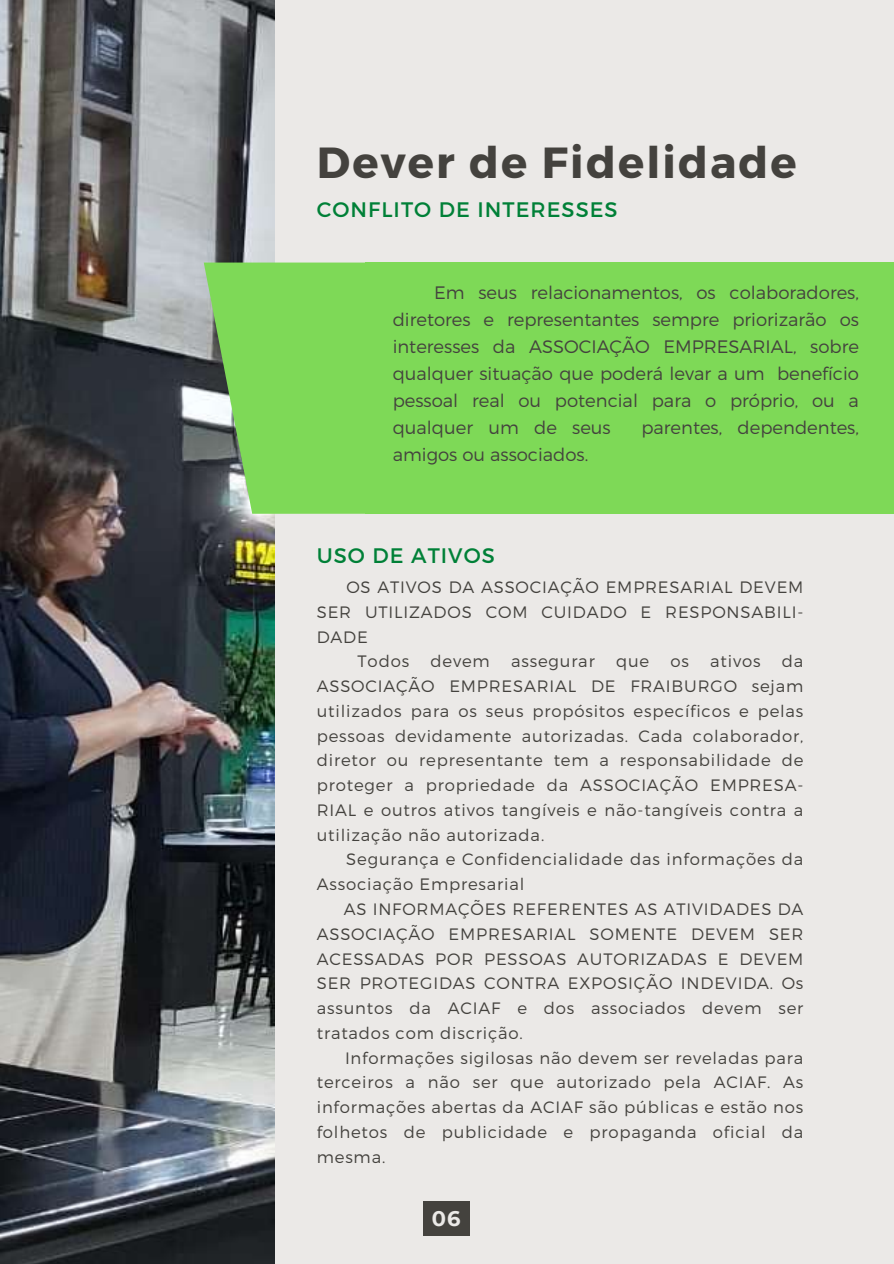
<style>
.page{position:relative;width:894px;height:1264px;background:#fff}
.page>*{position:absolute;margin:0;border:0;box-sizing:border-box;transform-origin:0 0}
.t1{font:700 43.5px "Montserrat";letter-spacing:.05em;color:#44423e}
.t2{font:21px "Montserrat";letter-spacing:.05em;color:#008037}
.t3{font:700 21px "Montserrat";color:#ebe9e7}
.t4{font:300 18px/27px "Montserrat";color:#44423e;text-align:justify}
.t5{font:300 16.5px/24.8px "Montserrat";letter-spacing:.05em;color:#44423e;text-align:justify}
</style>
<div class="page">
<div style="left:0;top:0;width:893px;height:1263px;background:#ebe9e7"></div>
<img style="left:0;top:0;width:274px;height:1263px">
<svg style="left:204px;top:262px;width:161px;height:252px;background:#7ecc5e"></svg>
<div style="left:365px;top:262px;width:528px;height:252px;background:#7ed957"></div>
<div style="left:423px;top:1201px;width:46px;height:34px;background:#44423e"></div>
<h1 class="t1" style="left:317px;top:135px;width:481px">Dever de Fidelidade</h1>
<p class="t2" style="left:317px;top:196px;width:302px">CONFLITO DE INTERESSES</p>
<p class="t4" style="left:392px;top:278px;width:467px;text-indent:41px">Em seus relacionamentos, os colaboradores, diretores e representantes sempre priorizarão os interesses da ASSOCIAÇÃO EMPRESARIAL, sobre qualquer situação que poderá levar a um benefício pessoal real ou potencial para o próprio, ou a qualquer um de seus</p>
<p class="t4" style="left:641px;top:413px;width:219px">parentes, dependentes,</p>
<p class="t4" style="left:392px;top:440px;width:197px">amigos ou associados.</p>
<p class="t2" style="left:317px;top:541px;width:180px">USO DE ATIVOS</p>
<p class="t5" style="left:346px;top:574px;width:458px">OS ATIVOS DA ASSOCIAÇÃO EMPRESARIAL DEVEM</p>
<p class="t5" style="left:317px;top:598px;width:488px">SER UTILIZADOS COM CUIDADO E RESPONSABILI-</p>
<p class="t5" style="left:317px;top:623px;width:53px">DADE</p>
<p class="t5" style="left:357px;top:648px;width:53px">Todos</p>
<p class="t5" style="left:430px;top:648px;width:61px">devem</p>
<p class="t5" style="left:511px;top:648px;width:85px">assegurar</p>
<p class="t5" style="left:616px;top:648px;width:35px">que</p>
<p class="t5" style="left:670px;top:648px;width:20px">os</p>
<p class="t5" style="left:710px;top:648px;width:52px">ativos</p>
<p class="t5" style="left:317px;top:648px;width:488px;text-indent:465px">da ASSOCIAÇÃO EMPRESARIAL DE FRAIBURGO sejam utilizados para os seus propósitos específicos e pelas pessoas devidamente autorizadas. Cada colaborador, diretor ou representante tem a responsabilidade de proteger a propriedade da ASSOCIAÇÃO EMPRESA-RIAL e outros ativos tangíveis e não-tangíveis contra a utilização não autorizada.</p>
<p class="t5" style="left:317px;top:846px;width:488px;text-indent:29px">Segurança e Confidencialidade das informações da<br>Associação Empresarial</p>
<p class="t5" style="left:317px;top:895px;width:488px;text-indent:27px">AS INFORMAÇÕES REFERENTES AS ATIVIDADES DA ASSOCIAÇÃO EMPRESARIAL SOMENTE DEVEM SER ACESSADAS POR PESSOAS AUTORIZADAS E DEVEM SER PROTEGIDAS CONTRA EXPOSIÇÃO INDEVIDA. Os assuntos da ACIAF e dos associados devem ser tratados com discrição.</p>
<p class="t5" style="left:317px;top:1044px;width:488px;text-indent:28px">Informações sigilosas não devem ser reveladas para terceiros a não ser que autorizado pela ACIAF. As informações abertas da ACIAF são públicas e estão nos folhetos de publicidade e propaganda oficial da mesma.</p>
<p class="t3" style="left:432px;top:1205px;width:30px">06</p>
</div>
